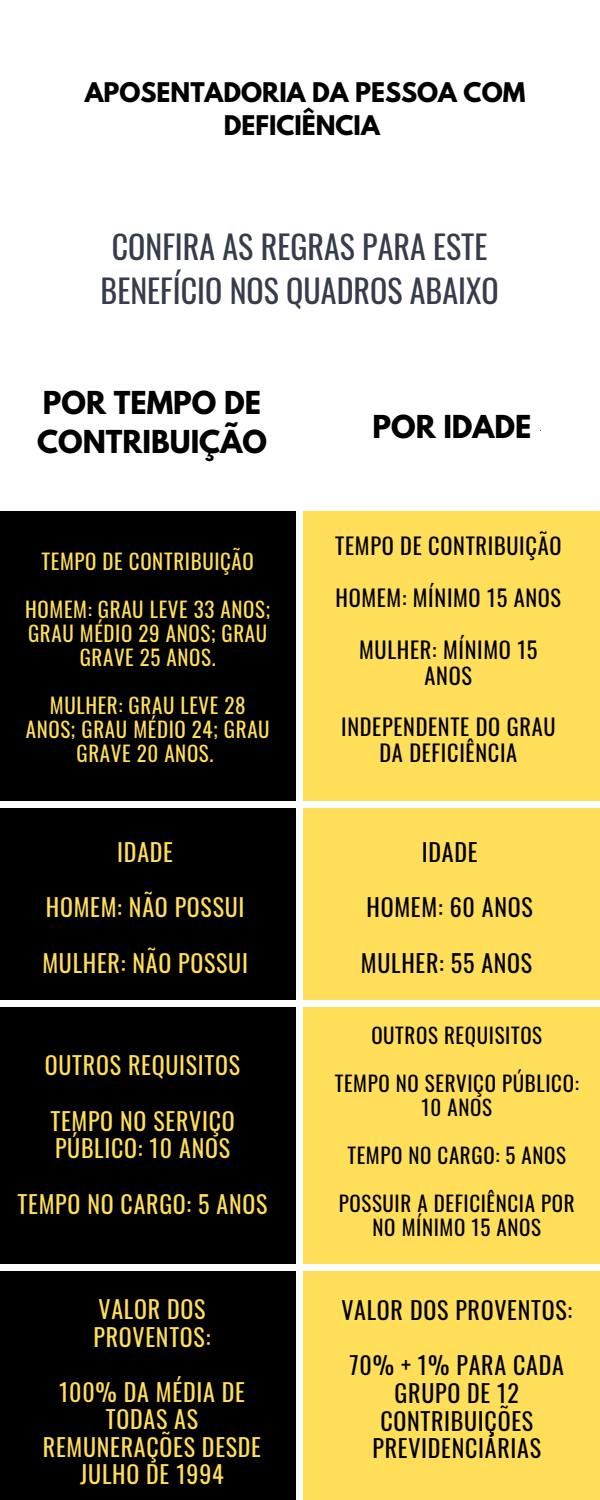
<style>
.page{position:relative;width:600px;height:1500px;background:#fff}
.page>*{position:absolute;margin:0;border:0;box-sizing:border-box;transform-origin:0 0}
.t1{font:32px/44.2px "Oswald";color:#363c4c;text-align:center}
.t2{font:700 28px/39px "League Spartan";color:#000}
.t3{font:24px/27.5px "Oswald";letter-spacing:.03em;color:#ffde59}
.t4{font:24px/27.8px "Oswald";letter-spacing:.03em;color:#000;text-align:center}
.t5{font:700 24px/33px "League Spartan";color:#000;text-align:center}
.t6{font:22.4px/25.9px "Oswald";letter-spacing:.03em;color:#000;text-align:center}
.t7{font:21px/24px "Oswald";letter-spacing:.03em;color:#ffde59;text-align:center}
.t8{font:21px/24px "Oswald";letter-spacing:.03em;color:#000;text-align:center}
</style>
<div class="page">
<div style="left:0;top:512px;width:296px;height:988px;background:#000"></div>
<div style="left:304px;top:512px;width:296px;height:988px;background:#ffde59"></div>
<div style="left:0;top:801px;width:600px;height:7px;background:#fff"></div>
<div style="left:0;top:1000px;width:600px;height:7px;background:#fff"></div>
<div style="left:0;top:1264px;width:600px;height:7px;background:#fff"></div>
<p class="t5" style="left:85px;top:79px;width:442px">APOSENTADORIA DA PESSOA COM<br>DEFICIÊNCIA</p>
<h1 class="t1" style="left:101px;top:223px;width:400px">CONFIRA AS REGRAS PARA ESTE<br>BENEFÍCIO NOS QUADROS ABAIXO</h1>
<p class="t2" style="left:37px;top:387px;width:231px">POR TEMPO DE<br>CONTRIBUIÇÃO</p>
<p class="t7" style="left:42px;top:548px;width:214px">TEMPO DE CONTRIBUIÇÃO</p>
<p class="t7" style="left:25px;top:596px;width:246px">HOMEM: GRAU LEVE 33 ANOS;<br>GRAU MÉDIO 29 ANOS; GRAU<br>GRAVE 25 ANOS.</p>
<p class="t7" style="left:26px;top:692px;width:245px">MULHER: GRAU LEVE 28<br>ANOS; GRAU MÉDIO 24; GRAU<br>GRAVE 20 ANOS.</p>
<p class="t3" style="left:117px;top:837px;width:57px">IDADE</p>
<p class="t3" style="left:46px;top:892px;width:200px">HOMEM: NÃO POSSUI</p>
<p class="t3" style="left:42px;top:948px;width:207px">MULHER: NÃO POSSUI</p>
<p class="t3" style="left:45px;top:1051px;width:197px">OUTROS REQUISITOS</p>
<p class="t3" style="left:50px;top:1106px;width:186px;line-height:27.8px">TEMPO NO SERVIÇO<br>PÚBLICO: 10 ANOS</p>
<p class="t3" style="left:18px;top:1189px;width:252px">TEMPO NO CARGO: 5 ANOS</p>
<p class="t3" style="left:94px;top:1295px;width:118px">VALOR DOS<br>PROVENTOS:</p>
<p class="t3" style="left:43px;top:1377px;width:220px;text-align:center">100% DA MÉDIA DE<br>TODAS AS<br>REMUNERAÇÕES DESDE<br>JULHO DE 1994</p>
<p class="t2" style="left:372px;top:411px;width:160px">POR IDADE</p>
<p class="t6" style="left:335px;top:532px;width:228px">TEMPO DE CONTRIBUIÇÃO</p>
<p class="t6" style="left:335px;top:584px;width:227px">HOMEM: MÍNIMO 15 ANOS</p>
<p class="t6" style="left:359px;top:636px;width:180px">MULHER: MÍNIMO 15<br>ANOS</p>
<p class="t6" style="left:341px;top:713px;width:216px">INDEPENDENTE DO GRAU<br>DA DEFICIÊNCIA</p>
<p class="t4" style="left:422px;top:837px;width:57px">IDADE</p>
<p class="t4" style="left:367px;top:892px;width:168px">HOMEM: 60 ANOS</p>
<p class="t4" style="left:361px;top:948px;width:173px">MULHER: 55 ANOS</p>
<p class="t8" style="left:371px;top:1023px;width:172px">OUTROS REQUISITOS</p>
<p class="t8" style="left:335px;top:1071px;width:246px">TEMPO NO SERVIÇO PÚBLICO:<br>10 ANOS</p>
<p class="t8" style="left:347px;top:1143px;width:220px">TEMPO NO CARGO: 5 ANOS</p>
<p class="t8" style="left:339px;top:1191px;width:237px">POSSUIR A DEFICIÊNCIA POR<br>NO MÍNIMO 15 ANOS</p>
<p class="t4" style="left:341px;top:1295px;width:232px">VALOR DOS PROVENTOS:</p>
<p class="t4" style="left:350px;top:1350px;width:216px">70% + 1% PARA CADA<br>GRUPO DE 12<br>CONTRIBUIÇÕES<br>PREVIDENCIÁRIAS</p>
</div>
